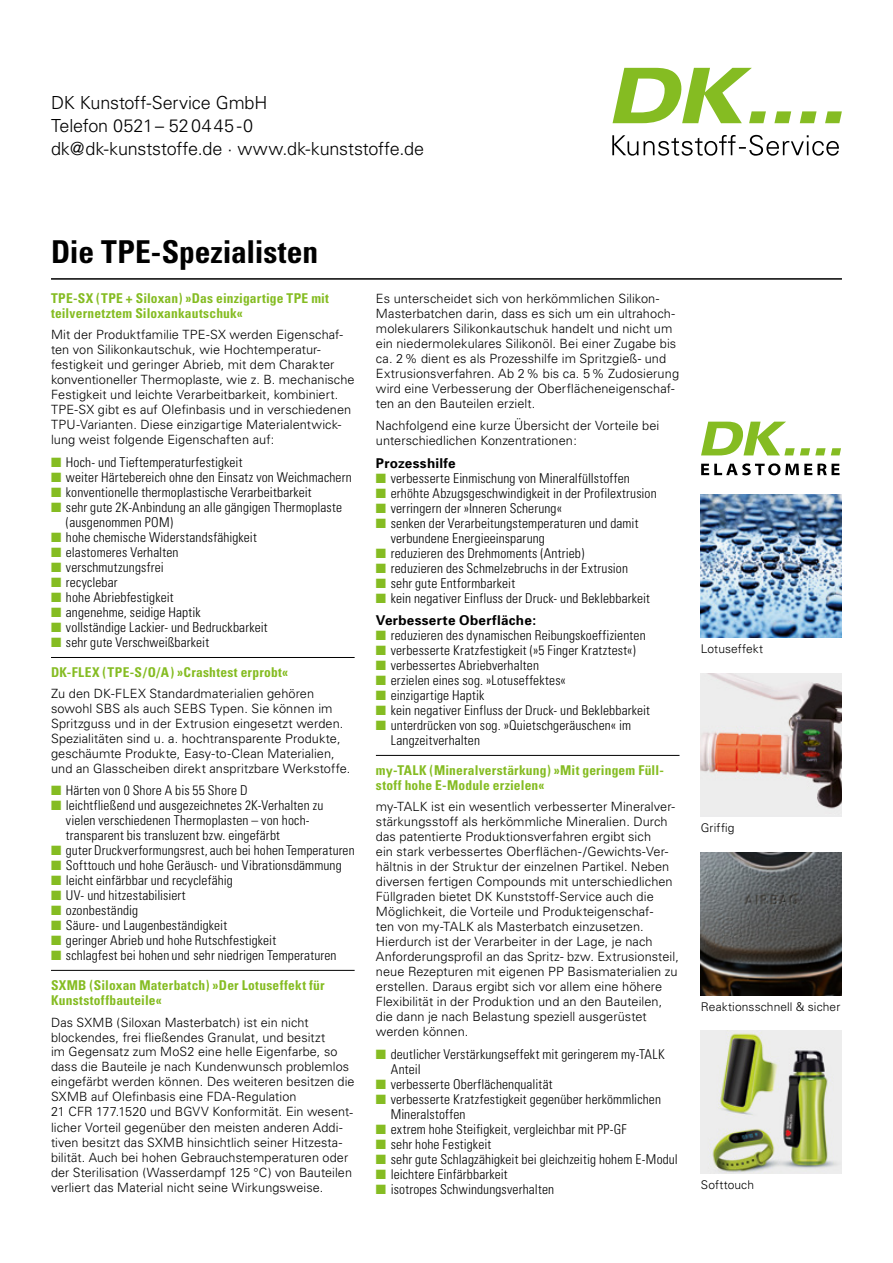
<style>
.page{position:relative;width:893px;height:1263px;background:#fff}
.page>*{position:absolute;margin:0;border:0;box-sizing:border-box;transform-origin:0 0}
.t1{font:700 condensed 31.5px "Univers";letter-spacing:-.005em;color:#000}
.t2{font:300 18px/23.2px "Univers";letter-spacing:-.01em;color:#000}
.t3{font:300 condensed 13.5px/15px "Univers";letter-spacing:.01em;color:#000}
.t4{font:700 condensed 13.5px/15px "Univers";letter-spacing:.015em;color:#85bc22}
.t5{font:700 13.5px "Univers";letter-spacing:.015em;color:#000}
.t6{font:300 12.75px/15px "Univers";letter-spacing:.005em;color:#000}
.t7{font:300 12px "Univers";letter-spacing:.01em;color:#000}
.s1{color:#85bc22}
.s2{font-weight:700;font-stretch:normal}
.s3{font-stretch:normal;font-size:12.75px}
</style>
<div class="page">
<svg style="left:613px;top:68px;width:229px;height:55px"></svg>
<svg style="left:612px;top:135px;width:227px;height:21px"></svg>
<hr style="left:51px;top:278px;width:791px;height:2px;background:#000">
<hr style="left:376px;top:755px;width:303px;height:1px;background:#000">
<hr style="left:51px;top:657px;width:304px;height:1px;background:#000">
<hr style="left:51px;top:970px;width:304px;height:1px;background:#000">
<img style="left:701px;top:1031px;width:141px;height:143px">
<img style="left:701px;top:674px;width:141px;height:141px">
<img style="left:701px;top:495px;width:141px;height:143px">
<img style="left:701px;top:852px;width:141px;height:143px">
<svg style="left:701px;top:422px;width:140px;height:33px"></svg>
<svg style="left:701px;top:463px;width:139px;height:12px"></svg>
<h2 class="t2" style="left:51px;top:91px;width:375px">DK Kunstoff-Service GmbH<br>Telefon 0521– 520445-0 dk@dk-kunststoffe.de · www.dk-kunststoffe.de</h2>
<h1 class="t1" style="left:51px;top:233px;width:269px">Die TPE-Spezialisten</h1>
<p class="t4" style="left:51px;top:291px;width:280px">TPE-SX (TPE + Siloxan) »Das einzigartige TPE mit teilvernetztem Siloxankautschuk«</p>
<p class="t6" style="left:51px;top:327px;width:305px">Mit der Produktfamilie TPE-SX werden Eigenschaf&shy;ten von Silikonkautschuk, wie Hochtemperatur&shy;festigkeit und geringer Abrieb, mit dem Charakter konventioneller Thermoplaste, wie z. B. mechanische Festigkeit und leichte Verarbeitbarkeit, kombiniert.<br>TPE-SX gibt es auf Olefinbasis und in verschiedenen TPU-Varianten. Diese einzigartige Materialentwick&shy;lung weist folgende Eigenschaften auf:</p>
<p class="t3" style="left:51px;top:455px;width:193px"><span class="s1">■</span> Hoch- und Tieftemperaturfestigkeit</p>
<p class="t3" style="left:51px;top:470px;width:302px"><span class="s1">■</span> weiter Härtebereich ohne den Einsatz von Weichmachern</p>
<p class="t3" style="left:51px;top:485px;width:262px"><span class="s1">■</span> konventionelle thermoplastische Verarbeitbarkeit</p>
<p class="t3" style="left:66px;top:500px;width:278px;text-indent:-15px"><span class="s1">■</span> sehr gute 2K-Anbindung an alle gängigen Thermoplaste (ausgenommen POM)</p>
<p class="t3" style="left:51px;top:530px;width:207px"><span class="s1">■</span> hohe chemische Widerstandsfähigkeit</p>
<p class="t3" style="left:51px;top:545px;width:129px"><span class="s1">■</span> elastomeres Verhalten</p>
<p class="t3" style="left:51px;top:560px;width:114px"><span class="s1">■</span> verschmutzungsfrei</p>
<p class="t3" style="left:51px;top:575px;width:68px"><span class="s1">■</span> recyclebar</p>
<p class="t3" style="left:51px;top:590px;width:124px"><span class="s1">■</span> hohe Abriebfestigkeit</p>
<p class="t3" style="left:51px;top:605px;width:151px"><span class="s1">■</span> angenehme, seidige Haptik</p>
<p class="t3" style="left:51px;top:620px;width:218px"><span class="s1">■</span> vollständige Lackier- und Bedruckbarkeit</p>
<p class="t3" style="left:51px;top:635px;width:160px"><span class="s1">■</span> sehr gute Verschweißbarkeit</p>
<p class="t4" style="left:51px;top:664px;width:239px">DK-FLEX (TPE-S/O/A) »Crashtest erprobt«</p>
<p class="t6" style="left:51px;top:686px;width:301px">Zu den DK-FLEX Standardmaterialien gehören sowohl SBS als auch SEBS Typen. Sie können im Spritzguss und in der Extrusion eingesetzt werden.<br>Spezialitäten sind u. a. hochtransparente Produkte, geschäumte Produkte, Easy-to-Clean Materialien, und an Glasscheiben direkt anspritzbare Werkstoffe.</p>
<p class="t3" style="left:51px;top:783px;width:198px"><span class="s1">■</span> Härten von 0 Shore A bis 55 Shore D</p>
<p class="t3" style="left:66px;top:798px;width:259px;text-indent:-15px"><span class="s1">■</span> leichtfließend und ausgezeichnetes 2K-Verhalten zu vielen verschiedenen Thermoplasten – von hoch&shy;transparent bis transluzent bzw. eingefärbt</p>
<p class="t3" style="left:51px;top:843px;width:305px"><span class="s1">■</span> guter Druckverformungsrest, auch bei hohen Temperaturen</p>
<p class="t3" style="left:51px;top:858px;width:292px"><span class="s1">■</span> Softtouch und hohe Geräusch- und Vibrationsdämmung</p>
<p class="t3" style="left:51px;top:873px;width:183px"><span class="s1">■</span> leicht einfärbbar und recyclefähig</p>
<p class="t3" style="left:51px;top:888px;width:136px"><span class="s1">■</span> UV- und hitzestabilisiert</p>
<p class="t3" style="left:51px;top:903px;width:89px"><span class="s1">■</span> ozonbeständig</p>
<p class="t3" style="left:51px;top:918px;width:178px"><span class="s1">■</span> Säure- und Laugenbeständigkeit</p>
<p class="t3" style="left:51px;top:933px;width:227px"><span class="s1">■</span> geringer Abrieb und hohe Rutschfestigkeit</p>
<p class="t3" style="left:51px;top:948px;width:287px"><span class="s1">■</span> schlagfest bei hohen und sehr niedrigen Temperaturen</p>
<p class="t4" style="left:51px;top:978px;width:275px">SXMB (Siloxan Materbatch) »Der Lotuseffekt für<br>Kunststoffbauteile«</p>
<p class="t6" style="left:51px;top:1014px;width:305px">Das SXMB (Siloxan Masterbatch) ist ein nicht blockendes, frei fließendes Granulat, und besitzt<br>im Gegensatz zum MoS2 eine helle Eigenfarbe, so dass die Bauteile je nach Kundenwunsch problemlos eingefärbt werden können. Des weiteren besitzen die SXMB auf Olefinbasis eine FDA-Regulation<br>21 CFR 177.1520 und BGVV Konformität. Ein wesent&shy;licher Vorteil gegenüber den meisten anderen Addi&shy;tiven besitzt das SXMB hinsichtlich seiner Hitzesta&shy;bilität. Auch bei hohen Gebrauchstemperaturen oder der Sterilisation (Wasserdampf 125 °C) von Bauteilen verliert das Material nicht seine Wirkungsweise.</p>
<p class="t6" style="left:376px;top:291px;width:305px">Es unterscheidet sich von herkömmlichen Silikon-Masterbatchen darin, dass es sich um ein ultrahoch&shy;molekularers Silikonkautschuk handelt und nicht um ein niedermolekulares Silikonöl. Bei einer Zugabe bis ca. 2% dient es als Prozesshilfe im Spritzgieß- und Extrusionsverfahren. Ab 2% bis ca. 5% Zudosierung wird eine Verbesserung der Oberflächeneigenschaf&shy;ten an den Bauteilen erzielt.</p>
<p class="t6" style="left:376px;top:418px;width:285px">Nachfolgend eine kurze Übersicht der Vorteile bei unterschiedlichen Konzentrationen:</p>
<p class="t5" style="left:376px;top:455px;width:81px">Prozesshilfe</p>
<p class="t3" style="left:376px;top:471px;width:256px"><span class="s1">■</span> verbesserte Einmischung von Mineralfüllstoffen</p>
<p class="t3" style="left:376px;top:486px;width:282px"><span class="s1">■</span> erhöhte Abzugsgeschwindigkeit in der Profilextrusion</p>
<p class="t3" style="left:376px;top:501px;width:188px"><span class="s1">■</span> verringern der »Inneren Scherung«</p>
<p class="t3" style="left:391px;top:515px;width:249px;text-indent:-15px"><span class="s1">■</span> senken der Verarbeitungstemperaturen und damit verbundene Energieeinsparung</p>
<p class="t3" style="left:376px;top:545px;width:210px"><span class="s1">■</span> reduzieren des Drehmoments (Antrieb)</p>
<p class="t3" style="left:376px;top:560px;width:254px"><span class="s1">■</span> reduzieren des Schmelzebruchs in der Extrusion</p>
<p class="t3" style="left:376px;top:575px;width:141px"><span class="s1">■</span> sehr gute Entformbarkeit</p>
<p class="t3" style="left:376px;top:587px;width:276px;line-height:22.5px"><span class="s1">■</span> kein negativer Einfluss der Druck- und Beklebbarkeit<br><span class="s2">Verbesserte Oberfläche:</span></p>
<p class="t3" style="left:376px;top:628px;width:271px"><span class="s1">■</span> reduzieren des dynamischen Reibungskoeffizienten</p>
<p class="t3" style="left:376px;top:643px;width:261px"><span class="s1">■</span> verbesserte Kratzfestigkeit (»5 Finger Kratztest«)</p>
<p class="t3" style="left:376px;top:658px;width:165px"><span class="s1">■</span> verbessertes Abriebverhalten</p>
<p class="t3" style="left:376px;top:673px;width:191px"><span class="s1">■</span> erzielen eines sog. »Lotuseffektes«</p>
<p class="t3" style="left:376px;top:688px;width:110px"><span class="s1">■</span> einzigartige Haptik</p>
<p class="t3" style="left:376px;top:703px;width:276px"><span class="s1">■</span> kein negativer Einfluss der Druck- und Beklebbarkeit</p>
<p class="t3" style="left:391px;top:718px;width:242px;text-indent:-15px"><span class="s1">■</span> unterdrücken von sog. »Quietschgeräuschen« im<br>Langzeitverhalten</p>
<p class="t4" style="left:376px;top:763px;width:289px">m<span class="s3">y</span>-TALK (Mineralverstärkung) »Mit geringem Füll&shy;stoff hohe E-Module erzielen«</p>
<p class="t6" style="left:376px;top:799px;width:304px">my-TALK ist ein wesentlich verbesserter Mineralver&shy;stärkungsstoff als herkömmliche Mineralien. Durch das patentierte Produktionsverfahren ergibt sich<br>ein stark verbessertes Oberflächen-/Gewichts-Ver&shy;hältnis in der Struktur der einzelnen Partikel. Neben diversen fertigen Compounds mit unterschiedlichen Füllgraden bietet DK Kunststoff-Service auch die Möglichkeit, die Vorteile und Produkteigenschaf-<br>ten von my-TALK als Masterbatch einzusetzen.<br>Hierdurch ist der Verarbeiter in der Lage, je nach Anforderungsprofil an das Spritz- bzw. Extrusionsteil, neue Rezepturen mit eigenen PP Basismaterialien zu erstellen. Daraus ergibt sich vor allem eine höhere Flexibilität in der Produktion und an den Bauteilen, die dann je nach Belastung speziell ausgerüstet werden können.</p>
<p class="t3" style="left:391px;top:1047px;width:276px;text-indent:-15px"><span class="s1">■</span> deutlicher Verstärkungseffekt mit geringerem my-TALK<br>Anteil</p>
<p class="t3" style="left:376px;top:1077px;width:178px"><span class="s1">■</span> verbesserte Oberflächenqualität</p>
<p class="t3" style="left:391px;top:1092px;width:272px;text-indent:-15px"><span class="s1">■</span> verbesserte Kratzfestigkeit gegenüber herkömmlichen<br>Mineralstoffen</p>
<p class="t3" style="left:376px;top:1121px;width:252px"><span class="s1">■</span> extrem hohe Steifigkeit, vergleichbar mit PP-GF</p>
<p class="t3" style="left:376px;top:1136px;width:117px"><span class="s1">■</span> sehr hohe Festigkeit</p>
<p class="t3" style="left:376px;top:1151px;width:303px"><span class="s1">■</span> sehr gute Schlagzähigkeit bei gleichzeitig hohem E-Modul</p>
<p class="t3" style="left:376px;top:1166px;width:133px"><span class="s1">■</span> leichtere Einfärbbarkeit</p>
<p class="t3" style="left:376px;top:1181px;width:180px"><span class="s1">■</span> isotropes Schwindungsverhalten</p>
<p class="t7" style="left:701px;top:642px;width:64px">Lotuseffekt</p>
<p class="t7" style="left:701px;top:820px;width:35px">Griffig</p>
<p class="t7" style="left:701px;top:999px;width:141px">Reaktionsschnell &amp; sicher</p>
<p class="t7" style="left:701px;top:1178px;width:55px">Softtouch</p>
</div>
